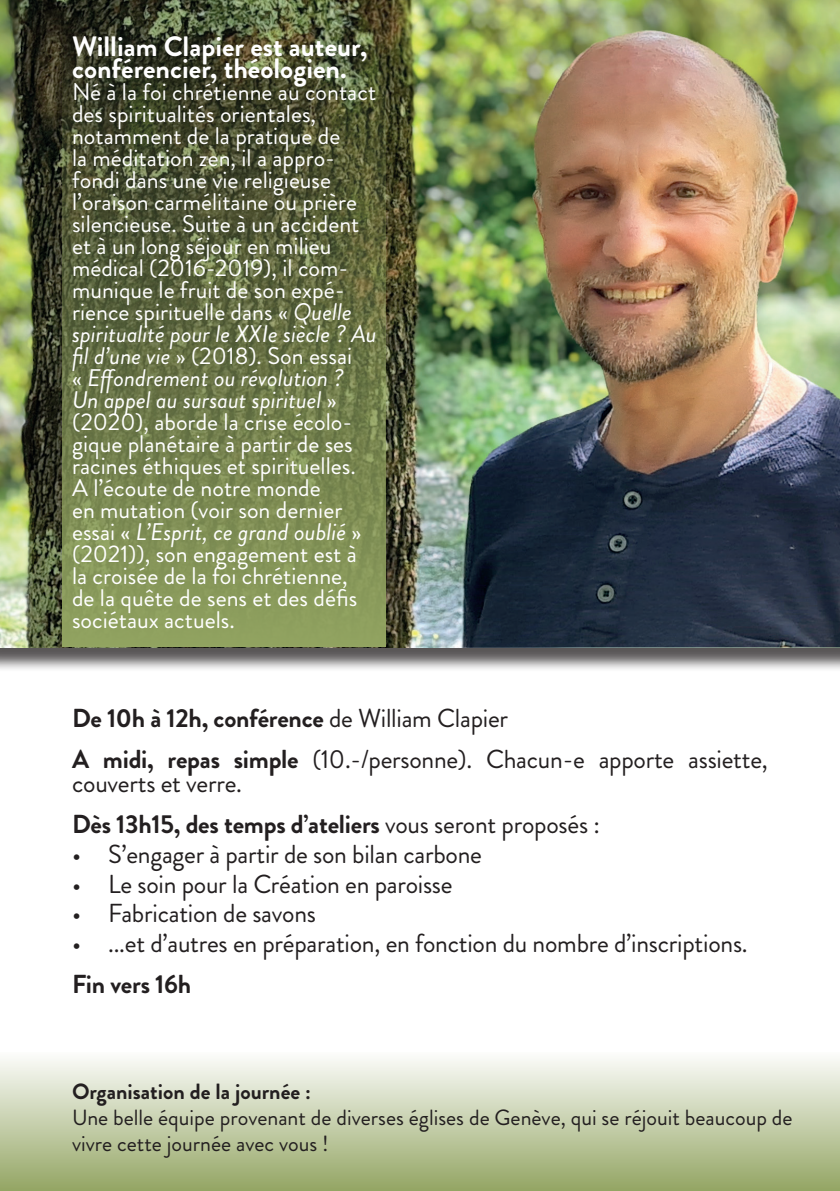
<style>
.page{position:relative;width:840px;height:1191px;background:#fff}
.page>*{position:absolute;margin:0;border:0;box-sizing:border-box;transform-origin:0 0}
.t1{font:700 28px/22px "Brandon Grotesque";color:#fff}
.t2{font:26px/41px "Brandon Grotesque";letter-spacing:-.01em;color:#231f20}
.t3{font:700 26px "Brandon Grotesque";letter-spacing:-.01em;color:#231f20}
.t4{font:24px/22px "Brandon Grotesque";color:#fff}
.t5{font:22px/26.4px "Brandon Grotesque";color:#231f20}
.t6{font:700 22px "Brandon Grotesque";color:#231f20}
.s1{font-style:italic}
.s2{font-weight:700}
</style>
<div class="page">
<div style="left:0;top:1052px;width:839px;height:139px;background:linear-gradient(to bottom,#fcfdfb,#94a564)"></div>
<div style="left:0;top:0;width:839px;height:672px;background:#231f20;opacity:.75"></div>
<img style="left:0;top:0;width:839px;height:647px">
<svg style="left:62px;top:9px;width:324px;height:638px;background:#636d42"></svg>
<p class="t1" style="left:72px;top:35px;width:296px">William Clapier est auteur, conférencier, théologien.</p>
<p class="t4" style="left:72px;top:81px;width:306px">Né à la foi chrétienne au contact des spiritualités orientales, notamment de la pratique de<br>la méditation zen, il a appro&shy;fondi dans une vie religieuse l’oraison carmélitaine ou prière silencieuse. Suite à un accident et à un long séjour en milieu médical (2016-2019), il com&shy;munique le fruit de son expé&shy;rience spirituelle dans « <span class="s1">Quelle spiritualité pour le XXIe siècle ? Au fil d’une vie</span> » (2018). Son essai<br>« <span class="s1">Effondrement ou révolution ?<br>Un appel au sursaut spirituel</span> » (2020), aborde la crise écolo&shy;gique planétaire à partir de ses racines éthiques et spirituelles.<br>A l’écoute de notre monde<br>en mutation (voir son dernier essai « <span class="s1">L’Esprit, ce grand oublié</span> » (2021)), son engagement est à la croisée de la foi chrétienne,<br>de la quête de sens et des défis sociétaux actuels.</p>
<p class="t2" style="left:72px;top:698px;width:697px"><span class="s2">De 10h à 12h, conférence</span> de William Clapier<br><span class="s2">A midi, repas simple</span> (10.-/personne). Chacun-e apporte assiette,</p>
<p class="t2" style="left:72px;top:763px;width:529px">couverts et verre.<br><span class="s2">Dès 13h15, des temps d’ateliers</span> vous seront proposés :</p>
<p class="t2" style="left:72px;top:833px;width:411px">• S’engager à partir de son bilan carbone</p>
<p class="t2" style="left:72px;top:863px;width:382px">• Le soin pour la Création en paroisse</p>
<p class="t2" style="left:72px;top:893px;width:245px">• Fabrication de savons</p>
<p class="t2" style="left:72px;top:922px;width:676px">• ...et d’autres en préparation, en fonction du nombre d’inscriptions.</p>
<p class="t3" style="left:72px;top:965px;width:121px">Fin vers 16h</p>
<p class="t6" style="left:72px;top:1075px;width:240px">Organisation de la journée :</p>
<p class="t5" style="left:72px;top:1104px;width:721px">Une belle équipe provenant de diverses églises de Genève, qui se réjouit beaucoup de vivre cette journée avec vous !</p>
</div>
